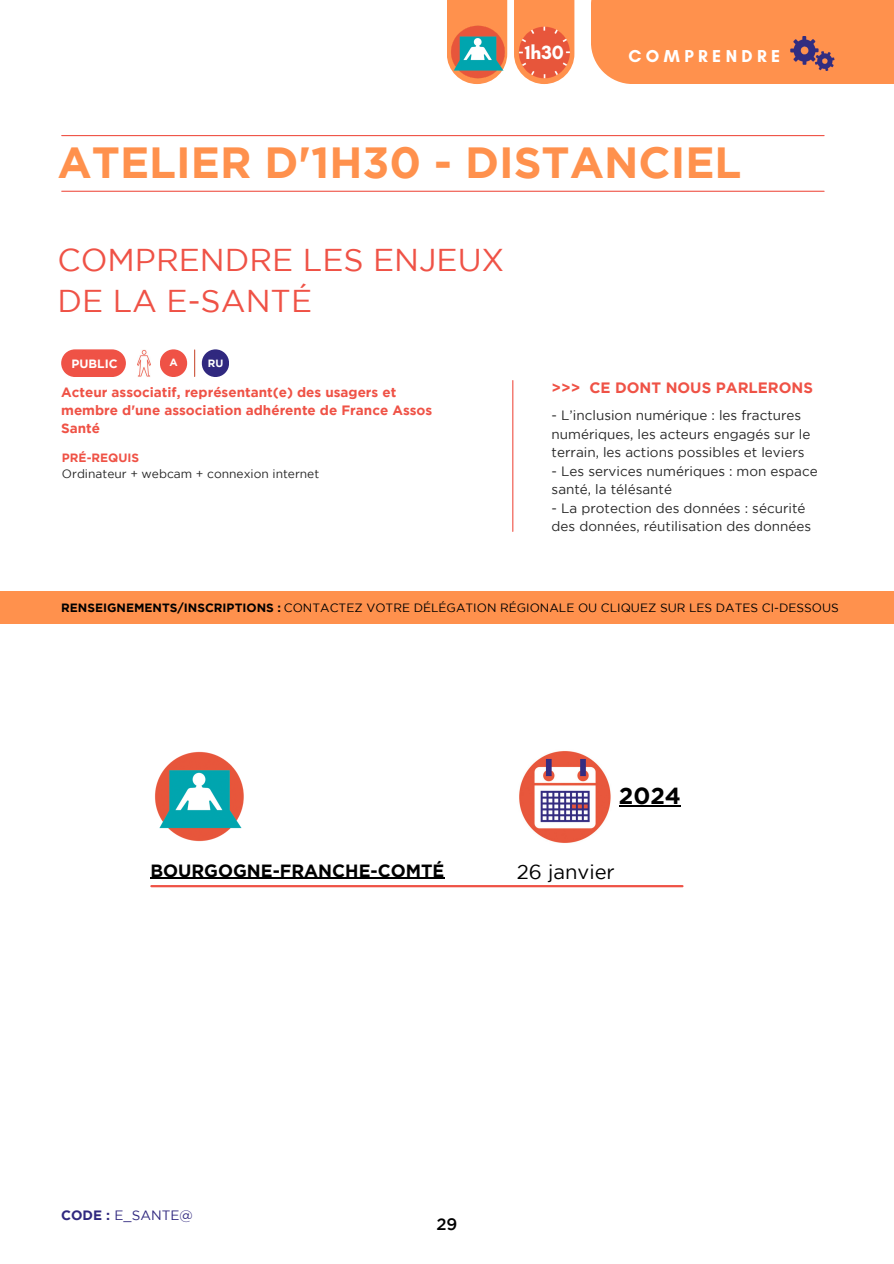
<style>
.page{position:relative;width:894px;height:1264px;background:#fff}
.page>*{position:absolute;margin:0;border:0;box-sizing:border-box;transform-origin:0 0}
.t1{font:700 43.5px "Gotham";color:#ff914d}
.t2{font:31.5px/40.5px "Gotham";color:#ef5246}
.t3{font:700 23.25px "Gotham";color:#000}
.t4{font:20.25px "Gotham";color:#000}
.t5{font:700 19.5px "Glacial Indifference";color:#fff}
.t6{font:700 17.7px "Gotham";color:#000}
.t7{font:700 17.55px "Glacial Indifference";letter-spacing:.25em;color:#fff}
.t8{font:500 16.5px "Gotham";color:#000}
.t9{font:700 15px "Gotham";color:#ef5246}
.t10{font:13.5px/18.5px "Gotham";color:#272727}
.t11{font:700 13.5px/18px "Gotham";color:#ef5246}
.t12{font:13.5px "Gotham";color:#30287f}
.t13{font:12px "Gotham";color:#000}
.t14{font:12px "Gotham";color:#272727}
.t15{font:700 12px "Gotham";color:#ef5246}
.t16{font:700 12px "Gotham";color:#fff}
.t17{font:700 10.5px "Gotham";color:#fff}
.s1{font-weight:700}
</style>
<div class="page">
<hr style="left:62px;top:135px;width:761px;height:1px;background:#ef5246">
<hr style="left:512px;top:380px;width:1px;height:151px;background:#ef5246">
<hr style="left:62px;top:191px;width:761px;height:1px;background:#ef5246">
<div style="left:0;top:591px;width:893px;height:32px;background:#ff914d"></div>
<svg style="left:61px;top:349px;width:65px;height:28px;background:#f0645a"></svg>
<div style="left:160px;top:349px;width:27px;height:28px;background:#ef5246;border-radius:14px"></div>
<div style="left:202px;top:349px;width:27px;height:28px;background:#30287f;border-radius:14px"></div>
<svg style="left:194px;top:350px;width:1px;height:26px"></svg>
<img style="left:137px;top:349px;width:13px;height:28px">
<div style="left:446px;top:0;width:61px;height:84px;background:#ff914d"></div>
<div style="left:514px;top:0;width:60px;height:84px;background:#ff914d"></div>
<img style="left:516px;top:26px;width:56px;height:54px">
<img style="left:449px;top:25px;width:58px;height:55px">
<div style="left:590px;top:0;width:303px;height:84px;background:#ff914d"></div>
<img style="left:790px;top:37px;width:43px;height:33px">
<hr style="left:151px;top:885px;width:531px;height:2px;background:#ef5246">
<img style="left:155px;top:751px;width:89px;height:91px">
<img style="left:519px;top:751px;width:92px;height:92px">
<hr style="left:618px;top:805px;width:62px;height:2px;background:#000">
<hr style="left:150px;top:877px;width:294px;height:2px;background:#000">
<h3 class="t5" style="left:524px;top:40px;width:41px">1h30</h3>
<p class="t7" style="left:628px;top:45px;width:153px">COMPRENDRE</p>
<h1 class="t1" style="left:57px;top:146px;width:685px">ATELIER D'1H30 - DISTANCIEL</h1>
<h2 class="t2" style="left:57px;top:242px;width:448px">COMPRENDRE LES ENJEUX<br>DE LA E-SANTÉ</h2>
<p class="t16" style="left:71px;top:359px;width:48px">PUBLIC</p>
<p class="t17" style="left:169px;top:359px;width:10px">A</p>
<p class="t17" style="left:208px;top:359px;width:17px">RU</p>
<p class="t11" style="left:61px;top:384px;width:372px">Acteur associatif, représentant(e) des usagers et membre d'une association adhérente de France Assos<br>Santé</p>
<p class="t15" style="left:62px;top:453px;width:79px">PRÉ-REQUIS</p>
<p class="t14" style="left:62px;top:469px;width:259px">Ordinateur + webcam + connexion internet</p>
<p class="t9" style="left:551px;top:382px;width:263px">&gt;&gt;&gt; CE DONT NOUS PARLERONS</p>
<p class="t10" style="left:551px;top:407px;width:260px">- L’inclusion numérique : les fractures numériques, les acteurs engagés sur le terrain, les actions possibles et leviers</p>
<p class="t10" style="left:551px;top:462px;width:267px">- Les services numériques : mon espace santé, la télésanté</p>
<p class="t10" style="left:551px;top:499px;width:261px">- La protection des données : sécurité des données, réutilisation des données</p>
<p class="t13" style="left:61px;top:603px;width:779px"><span class="s1">RENSEIGNEMENTS/INSCRIPTIONS :</span> CONTACTEZ VOTRE DÉLÉGATION RÉGIONALE OU CLIQUEZ SUR LES DATES CI-DESSOUS</p>
<h3 class="t6" style="left:150px;top:863px;width:295px">BOURGOGNE-FRANCHE-COMTÉ</h3>
<h3 class="t3" style="left:618px;top:786px;width:63px">2024</h3>
<h3 class="t4" style="left:516px;top:864px;width:99px">26 janvier</h3>
<p class="t12" style="left:61px;top:1210px;width:133px"><span class="s1">CODE :</span> E_SANTE@</p>
<p class="t8" style="left:436px;top:1217px;width:22px">29</p>
</div>
